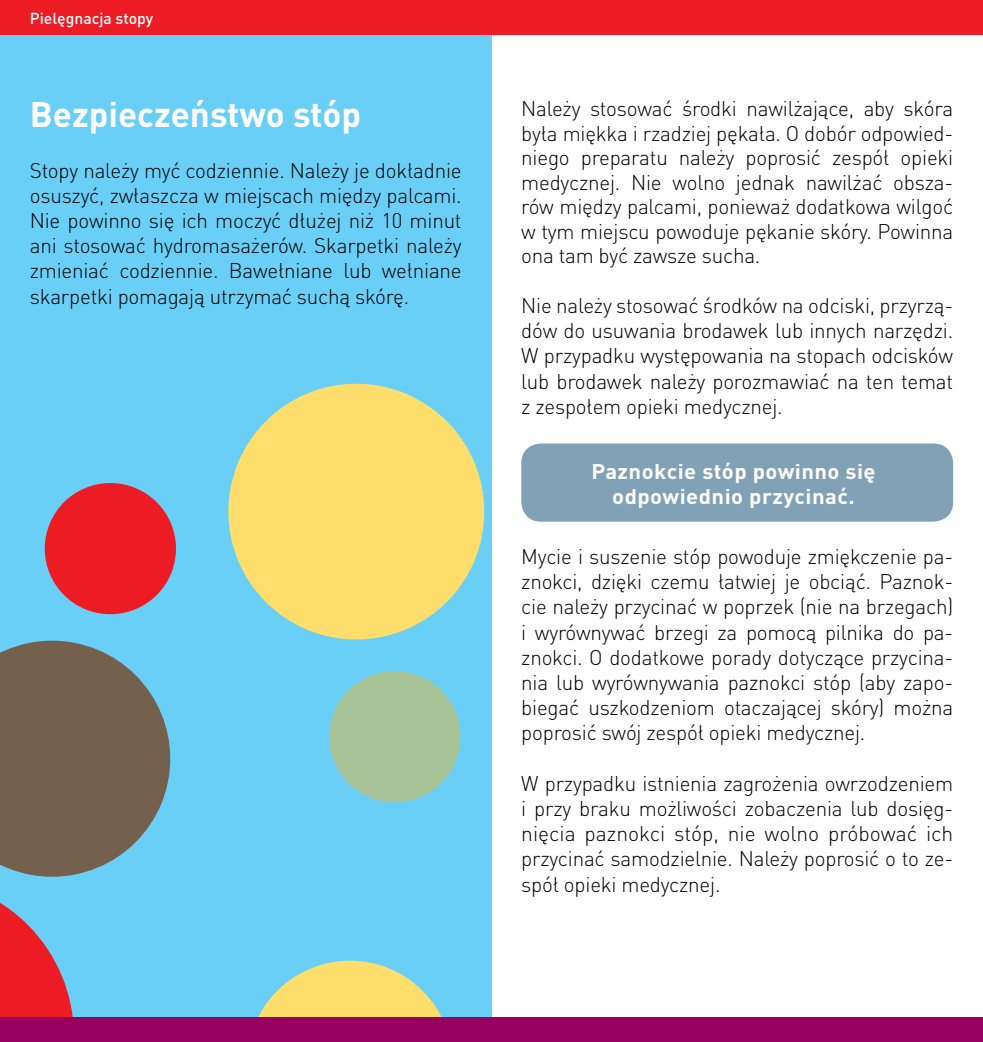
<style>
.page{position:relative;width:983px;height:1042px;background:#fff}
.page>*{position:absolute;margin:0;border:0;box-sizing:border-box;transform-origin:0 0}
.t1{font:700 35px "DIN Pl";color:#fff}
.t2{font:300 21px/25.2px "DIN Pl";letter-spacing:-.01em;color:#000;text-align:justify}
.t3{font:700 21px/24.5px "DIN Pl";letter-spacing:.02em;color:#fff;text-align:center;scale:1.05 1}
.t4{font:500 15.75px "DIN Pl";color:#fff}
</style>
<div class="page">
<div style="left:521px;top:443px;width:431px;height:79px;background:#80a1b6;border-radius:20px"></div>
<div style="left:0;top:30px;width:491px;height:1012px;background:#6acff6"></div>
<svg style="left:228px;top:366px;width:264px;height:291px;fill:#ffde6c"></svg>
<svg style="left:0;top:640px;width:171px;height:229px;background:#716f64"></svg>
<svg style="left:0;top:857px;width:95px;height:160px"></svg>
<svg style="left:329px;top:671px;width:132px;height:132px"></svg>
<svg style="left:258px;top:960px;width:184px;height:57px"></svg>
<svg style="left:44px;top:483px;width:132px;height:132px"></svg>
<div style="left:0;top:1017px;width:982px;height:25px;background:#97005e"></div>
<div style="left:0;top:0;width:982px;height:35px;background:#ed1c24"></div>
<p class="t4" style="left:30px;top:8px;width:125px">Pielęgnacja stopy</p>
<h1 class="t1" style="left:30px;top:92px;width:333px">Bezpieczeństwo stóp</h1>
<p class="t2" style="left:30px;top:157px;width:433px">Stopy należy myć codziennie. Należy je dokładnie osuszyć, zwłaszcza w miejscach między palcami.<br>Nie powinno się ich moczyć dłużej niż 10 minut ani stosować hydromasażerów. Skarpetki należy zmieniać codziennie. Bawełniane lub wełniane skarpetki pomagają utrzymać suchą skórę.</p>
<p class="t2" style="left:521px;top:96px;width:433px;line-height:24.5px">Należy stosować środki nawilżające, aby skóra była miękka i rzadziej pękała. O dobór odpowied&shy;niego preparatu należy poprosić zespół opieki medycznej. Nie wolno jednak nawilżać obsza&shy;rów między palcami, ponieważ dodatkowa wilgoć w tym miejscu powoduje pękanie skóry. Powinna ona tam być zawsze sucha.</p>
<p class="t2" style="left:521px;top:293px;width:433px">Nie należy stosować środków na odciski, przyrzą&shy;dów do usuwania brodawek lub innych narzędzi.<br>W przypadku występowania na stopach odcisków lub brodawek należy porozmawiać na ten temat z zespołem opieki medycznej.</p>
<p class="t3" style="left:591px;top:458px;width:272px">Paznokcie stóp powinno się odpowiednio przycinać.</p>
<p class="t2" style="left:521px;top:543px;width:433px">Mycie i suszenie stóp powoduje zmiękczenie pa&shy;znokci, dzięki czemu łatwiej je obciąć. Paznok&shy;cie należy przycinać w poprzek (nie na brzegach) i wyrównywać brzegi za pomocą pilnika do pa&shy;znokci. O dodatkowe porady dotyczące przycina&shy;nia lub wyrównywania paznokci stóp (aby zapo&shy;biegać uszkodzeniom otaczającej skóry) można poprosić swój zespół opieki medycznej.</p>
<p class="t2" style="left:521px;top:770px;width:433px">W przypadku istnienia zagrożenia owrzodzeniem i przy braku możliwości zobaczenia lub dosięg&shy;nięcia paznokci stóp, nie wolno próbować ich przycinać samodzielnie. Należy poprosić o to ze&shy;spół opieki medycznej.</p>
</div>
